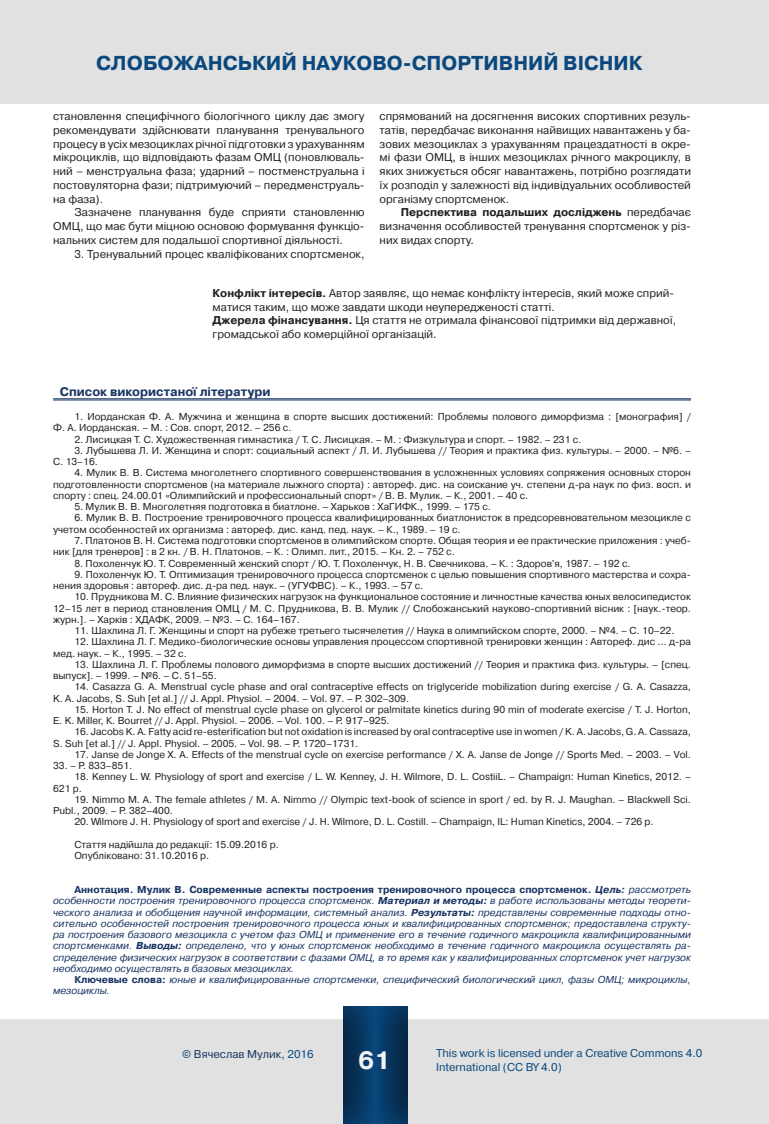
<style>
.page{position:relative;width:769px;height:1124px;background:#fff}
.page>*{position:absolute;margin:0;border:0;box-sizing:border-box;transform-origin:0 0}
.t1{font:700 25px "Pragmatica C";color:#f3f4f4}
.t2{font:700 20px "Pragmatica C";color:#0a487e}
.t3{font:700 12.5px "Pragmatica C";color:#1a3564}
.t4{font:11.25px/13.8px "Pragmatica C";color:#231f20;text-align:justify}
.t5{font:11.25px/13.5px "Pragmatica C";color:#0a487e}
.t6{font:11.25px "Pragmatica C";color:#1a3564}
.t7{font:10px/11.2px "Pragmatica C";color:#231f20}
.t8{font:italic 10px/11.2px "Pragmatica C";color:#1a3564;text-align:justify}
.s1{font-weight:700}
.s2{font-weight:700;font-style:normal}
.s3{color:#0a487e}
</style>
<div class="page">
<div style="left:1px;top:1019px;width:767px;height:104px;background:#e0e1e0"></div>
<svg style="left:343px;top:1006px;width:65px;height:117px;background:#07365f"></svg>
<div style="left:1px;top:1px;width:767px;height:102px;background:#e0e1e0"></div>
<div style="left:0;top:0;width:769px;height:104px;border:1px solid #e1e2e4"></div>
<hr style="left:53px;top:398px;width:638px;height:1px;background:#1a3564">
<hr style="left:53px;top:400px;width:638px;height:1px;background:#1a3564">
<h2 class="t2" style="left:96px;top:52px;width:548px">СЛОБОЖАНСЬКИЙ НАУКОВО-СПОРТИВНИЙ ВІСНИК</h2>
<p class="t4" style="left:53px;top:109px;width:313px">становлення специфічного біологічного циклу дає змогу рекомендувати здійснювати планування тренувального процесу в усіх мезоциклах річної підготовки з урахуванням мікроциклів, що відповідають фазам ОМЦ (поновлюваль&shy;ний – менструальна фаза; ударний – постменструальна і постовуляторна фази; підтримуючий – передменструаль&shy;на фаза).</p>
<p class="t4" style="left:53px;top:206px;width:313px;text-indent:21px">Зазначене планування буде сприяти становленню ОМЦ, що має бути міцною основою формування функціо&shy;нальних систем для подальшої спортивної діяльності.</p>
<p class="t4" style="left:74px;top:247px;width:292px">3. Тренувальний процес кваліфікованих спортсменок,</p>
<p class="t4" style="left:380px;top:109px;width:313px">спрямований на досягнення високих спортивних резуль&shy;татів, передбачає виконання найвищих навантажень у ба&shy;зових мезоциклах з урахуванням працездатності в окре&shy;мі фази ОМЦ, в інших мезоциклах річного макроциклу, в яких знижується обсяг навантажень, потрібно розглядати їх розподіл у залежності від індивідуальних особливостей організму спортсменок.</p>
<p class="t4" style="left:380px;top:205px;width:313px;text-indent:21px"><span class="s1">Перспектива подальших досліджень</span> передбачає визначення особливостей тренування спортсменок у різ&shy;них видах спорту.</p>
<p class="t4" style="left:213px;top:286px;width:465px;text-align:left"><span class="s1">Конфлікт інтересів.</span> Автор заявляє, що немає конфлікту інтересів, який може сприй&shy;матися таким, що може завдати шкоди неупередженості статті.<br><span class="s1">Джерела фінансування.</span> Ця стаття не отримала фінансової підтримки від державної, громадської або комерційної організацій.</p>
<p class="t3" style="left:60px;top:384px;width:212px">Список використаної літератури</p>
<p class="t7" style="left:53px;top:411px;width:639px;text-indent:21px">1. Иорданская Ф. А. Мужчина и женщина в спорте высших достижений: Проблемы полового диморфизма : [монография] /<br>Ф. А. Иорданская. – М. : Сов. спорт, 2012. – 256 с.</p>
<p class="t7" style="left:74px;top:433px;width:509px">2. Лисицкая Т. С. Художественная гимнастика / Т. С. Лисицкая. – М. : Физкультура и спорт. – 1982. – 231 с.</p>
<p class="t7" style="left:53px;top:445px;width:639px;text-indent:21px">3. Лубышева Л. И. Женщина и спорт: социальный аспект / Л. И. Лубышева // Теория и практика физ. культуры. – 2000. – №6. –<br>С. 13–16.</p>
<p class="t7" style="left:53px;top:467px;width:639px;text-align:justify;text-indent:21px">4. Мулик В. В. Система многолетнего спортивного совершенствования в усложненных условиях сопряжения основных сторон подготовленности спортсменов (на материале лыжного спорта) : автореф. дис. на соискание уч. степени д-ра наук по физ. восп. и спорту : спец. 24.00.01 «Олимпийский и профессиональный спорт» / В. В. Мулик. – К., 2001. – 40 с.</p>
<p class="t7" style="left:74px;top:501px;width:418px">5. Мулик В. В. Многолетняя подготовка в биатлоне. – Хаpьков : ХаГИФК., 1999. – 175 с.</p>
<p class="t7" style="left:53px;top:512px;width:639px;text-indent:21px">6. Мулик В. В. Построение тренировочного процесса квалифицированных биатлонисток в предсоревновательном мезоцикле с учетом особенностей их организма : автореф. дис. канд. пед. наук. – К., 1989. – 19 с.</p>
<p class="t7" style="left:53px;top:535px;width:639px;text-indent:21px">7. Платонов В. Н. Система подготовки спортсменов в олимпийском спорте. Общая теория и ее практические приложения : учеб&shy;ник [для тренеров] : в 2 кн. / В. Н. Платонов. – К. : Олимп. лит., 2015. – Кн. 2. – 752 с.</p>
<p class="t7" style="left:74px;top:557px;width:558px">8. Похоленчук Ю. Т. Современный женский спорт / Ю. Т. Похоленчук, Н. В. Свечникова. – К. : Здоров'я, 1987. – 192 с.</p>
<p class="t7" style="left:53px;top:568px;width:639px;text-indent:21px">9. Похоленчук Ю. Т. Оптимизация тренировочного процесса спортсменок с целью повышения спортивного мастерства и сохра&shy;нения здоровья : автоpеф. дис. д-ра пед. наук. – (УГУФВС). – К., 1993. – 57 с.</p>
<p class="t7" style="left:53px;top:591px;width:639px;text-align:justify;text-indent:21px">10. Прудникова М. С. Влияние физических нагрузок на функциональное состояние и личностные качества юных велосипедисток 12–15 лет в период становления ОМЦ / М. С. Прудникова, В. В. Мулик // Слобожанський науково-спортивний вiсник : [наук.-теор. журн.]. – Харків : ХДАФК, 2009. – №3. – С. 164–167.</p>
<p class="t7" style="left:74px;top:625px;width:602px">11. Шахлина Л. Г. Женщины и споpт на pубеже тpетьего тысячелетия // Наука в олимпийском споpте, 2000. – №4. – С. 10–22.</p>
<p class="t7" style="left:53px;top:636px;width:639px;text-indent:21px">12. Шахлина Л. Г. Медико-биологические основы управления процессом спортивной тренировки женщин : Автореф. дис ... д-ра мед. наук. – К., 1995. – 32 с.</p>
<p class="t7" style="left:53px;top:658px;width:639px;text-indent:21px">13. Шахлина Л. Г. Проблемы полового диморфизма в спорте высших достижений // Теория и практика физ. культуры. – [спец. выпуск]. – 1999. – №6. – С. 51–55.</p>
<p class="t7" style="left:53px;top:681px;width:639px;text-indent:21px">14. Casazza G. A. Menstrual cycle phase and oral contraceptive effects on triglyceride mobilization during exercise / G. A. Casazza,<br>K. A. Jacobs, S. Suh [et al.] // J. Appl. Physiol. – 2004. – Vol. 97. – P. 302–309.</p>
<p class="t7" style="left:53px;top:703px;width:639px;text-indent:21px">15. Horton Т. J. No effect of menstrual cycle phase on glycerol or palmitate kinetics during 90 min of moderate exercise / T. J. Horton,<br>E. K. Miller, К. Bourret // J. Appl. Physiol. – 2006. – Vol. 100. – P. 917–925.</p>
<p class="t7" style="left:53px;top:726px;width:639px;text-indent:21px">16. Jacobs K. A. Fatty acid re-esterification but not oxidation is increased by oral contraceptive use in women / K. A. Jacobs, G. A. Cassaza,<br>S. Suh [et al.] // J. Appl. Physiol. – 2005. – Vol. 98. – P. 1720–1731.</p>
<p class="t7" style="left:74px;top:748px;width:618px">17. Janse de Jonge X. A. Effects of the menstrual cycle on exercise performance / X. A. Janse de Jonge // Sports Med. – 2003. – Vol.</p>
<p class="t7" style="left:53px;top:760px;width:81px">33. – P. 833–851.</p>
<p class="t7" style="left:53px;top:771px;width:639px;text-indent:21px">18. Kenney L. W. Physiology of sport and exercise / L. W. Kenney, J. H. Wilmore, D. L. CostiiL. – Champaign: Human Kinetics, 2012. –<br>621 p.</p>
<p class="t7" style="left:53px;top:793px;width:639px;text-indent:21px">19. Nimmo M. A. The female athletes / M. A. Nimmo // Olympic text-book of science in sport / ed. by R. J. Maughan. – Blackwell Sci.<br>Publ., 2009. – P. 382–400.</p>
<p class="t7" style="left:74px;top:816px;width:581px">20. Wilmore J. H. Physiology of sport and exercise / J. H. Wilmore, D. L. Costill. – Champaign, IL: Human Kinetics, 2004. – 726 p.</p>
<p class="t7" style="left:74px;top:838px;width:206px">Стаття надійшла до редакції: 15.09.2016 р.<br>Опубліковано: 31.10.2016 p.</p>
<p class="t8" style="left:53px;top:883px;width:639px;text-indent:21px"><span class="s2">Аннотация. Мулик В. Современные аспекты построения тренировочного процесса спортсменок.</span> <span class="s1">Цель:</span> рассмотреть особенности построения тренировочного процесса спортсменок. <span class="s1">Материал и методы:</span> в работе использованы методы теорети&shy;ческого анализа и обобщения научной информации, системный анализ. <span class="s1">Результаты:</span> представлены современные подходы отно&shy;сительно особенностей построения тренировочного процесса юных и квалифицированных спортсменок; предоставлена структу&shy;ра построения базового мезоцикла с учетом фаз ОМЦ и применение его в течение годичного макроцикла квалифицированными спортсменками. <span class="s1">Выводы:</span> определено, что у юных спортсменок необходимо в течение годичного макроцикла осуществлять ра&shy;спределение физических нагрузок в соответствии с фазами ОМЦ, в то время как у квалифицированных спортсменок учет нагрузок необходимо осуществлять в базовых мезоциклах.</p>
<p class="t8" style="left:53px;top:973px;width:639px;text-indent:21px"><span class="s2">Ключевые слова:</span> юные и квалифицированные спортсменки, специфический биологический цикл, фазы ОМЦ; микроциклы, мезоциклы.</p>
<p class="t6" style="left:182px;top:1047px;width:133px"><span class="s3">©</span> Вячеслав Мулик<span class="s3">, 2016</span></p>
<h1 class="t1" style="left:358px;top:1046px;width:34px">61</h1>
<p class="t5" style="left:436px;top:1046px;width:268px">This work is licensed under a Creative Commons 4.0<br>International (CC BY 4.0)</p>
</div>
